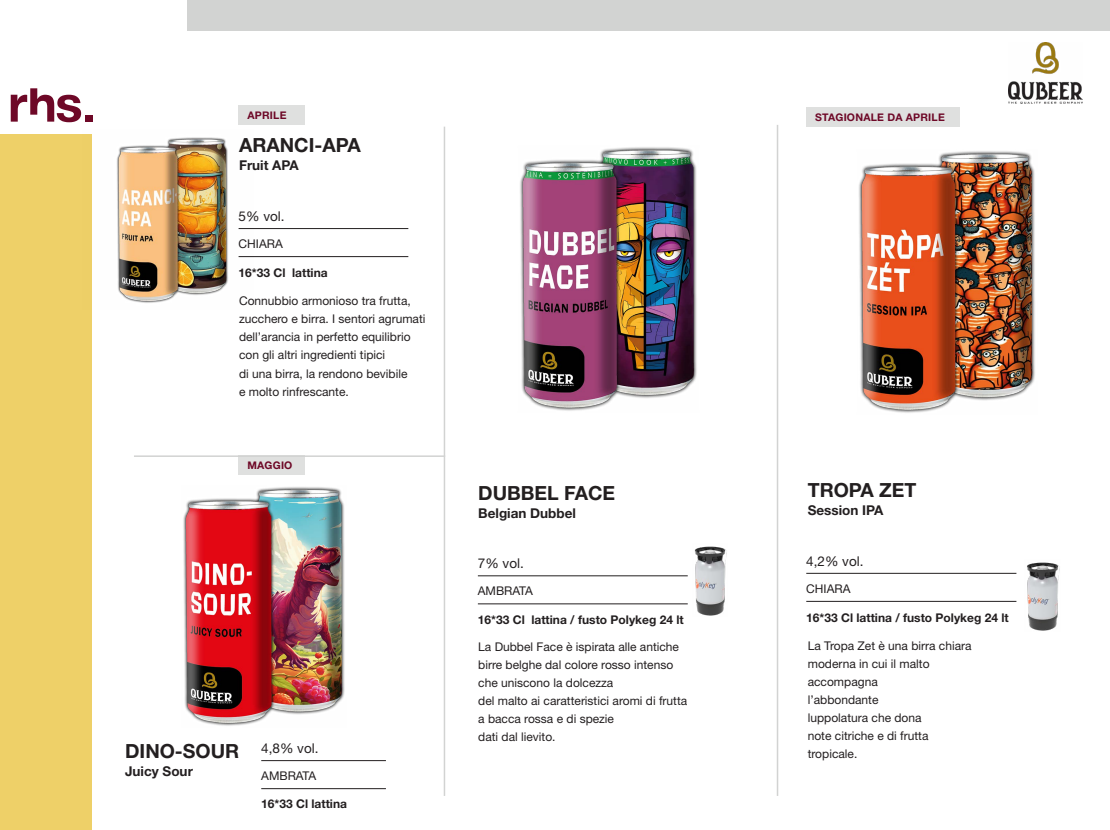
<style>
.page{position:relative;width:1110px;height:830px;background:#fff}
.page>*{position:absolute;margin:0;border:0;box-sizing:border-box;transform-origin:0 0}
.t1{font:700 19.5px "Helvetica Neue LT Std";color:#231f20}
.t2{font:700 13.5px "Helvetica Neue LT Std";color:#231f20}
.t3{font:13.5px "Helvetica Neue LT Std";color:#231f20}
.t4{font:12px/18px "Helvetica Neue LT Std";color:#231f20}
.t5{font:700 12px "Helvetica Neue LT Std";color:#231f20}
.t6{font:700 10.5px "Helvetica Neue LT Std";letter-spacing:.02em;color:#6e0827}
</style>
<div class="page">
<div style="left:187px;top:0;width:923px;height:31px;background:#d2d3d2"></div>
<hr style="left:444px;top:126px;width:1px;height:669px;background:#d2d3d2">
<hr style="left:261px;top:760px;width:125px;height:1px;background:#231f20">
<hr style="left:261px;top:788px;width:125px;height:1px;background:#231f20">
<div style="left:0;top:134px;width:91px;height:695px;background:#eed068"></div>
<div style="left:85px;top:115px;width:7px;height:6px;background:#6e0827"></div>
<svg style="left:11px;top:88px;width:70px;height:34px"></svg>
<hr style="left:777px;top:125px;width:1px;height:670px;background:#d2d3d2">
<hr style="left:806px;top:572px;width:210px;height:1px;background:#231f20">
<hr style="left:806px;top:600px;width:210px;height:1px;background:#231f20">
<img style="left:859px;top:151px;width:176px;height:262px">
<hr style="left:134px;top:455px;width:311px;height:1px;background:#d2d3d2">
<img style="left:1027px;top:562px;width:33px;height:69px">
<hr style="left:239px;top:228px;width:169px;height:1px;background:#231f20">
<hr style="left:239px;top:256px;width:169px;height:1px;background:#231f20">
<img style="left:91px;top:134px;width:162px;height:175px">
<hr style="left:478px;top:575px;width:210px;height:1px;background:#231f20">
<hr style="left:478px;top:603px;width:210px;height:1px;background:#231f20">
<img style="left:520px;top:147px;width:177px;height:264px">
<img style="left:694px;top:546px;width:33px;height:70px">
<img style="left:183px;top:487px;width:162px;height:239px">
<div style="left:806px;top:107px;width:154px;height:19px;background:#dfe0df"></div>
<div style="left:239px;top:105px;width:66px;height:20px;background:#dfe0df"></div>
<div style="left:239px;top:455px;width:66px;height:20px;background:#dfe0df"></div>
<img style="left:1008px;top:43px;width:74px;height:60px">
<p class="t6" style="left:247px;top:108px;width:40px">APRILE</p>
<p class="t6" style="left:815px;top:110px;width:131px">STAGIONALE DA APRILE</p>
<h1 class="t1" style="left:239px;top:133px;width:123px">ARANCI-APA</h1>
<p class="t2" style="left:239px;top:157px;width:61px">Fruit APA</p>
<p class="t3" style="left:239px;top:208px;width:48px">5% vol.</p>
<p class="t4" style="left:239px;top:235px;width:46px">CHIARA</p>
<p class="t5" style="left:239px;top:265px;width:91px">16*33 Cl lattina</p>
<p class="t4" style="left:239px;top:292px;width:188px">Connubbio armonioso tra frutta, zucchero e birra. I sentori agrumati dell’arancia in perfetto equilibrio con gli altri ingredienti tipici<br>di una birra, la rendono bevibile<br>e molto rinfrescante.</p>
<p class="t6" style="left:247px;top:458px;width:46px">MAGGIO</p>
<h1 class="t1" style="left:125px;top:738px;width:116px">DINO-SOUR</h1>
<p class="t2" style="left:125px;top:762px;width:69px">Juicy Sour</p>
<p class="t3" style="left:261px;top:740px;width:59px">4,8% vol.</p>
<p class="t4" style="left:261px;top:765px;width:56px">AMBRATA</p>
<p class="t5" style="left:261px;top:796px;width:87px">16*33 Cl lattina</p>
<h1 class="t1" style="left:478px;top:480px;width:138px">DUBBEL FACE</h1>
<p class="t2" style="left:478px;top:504px;width:99px">Belgian Dubbel</p>
<p class="t3" style="left:478px;top:555px;width:48px">7% vol.</p>
<p class="t4" style="left:478px;top:581px;width:56px">AMBRATA</p>
<p class="t5" style="left:478px;top:612px;width:207px">16*33 Cl lattina / fusto Polykeg 24 lt</p>
<p class="t4" style="left:478px;top:637px;width:210px">La Dubbel Face è ispirata alle antiche birre belghe dal colore rosso intenso che uniscono la dolcezza<br>del malto ai caratteristici aromi di frutta a bacca rossa e di spezie<br>dati dal lievito.</p>
<h1 class="t1" style="left:808px;top:478px;width:110px">TROPA ZET</h1>
<p class="t2" style="left:808px;top:501px;width:77px">Session IPA</p>
<p class="t3" style="left:806px;top:553px;width:59px">4,2% vol.</p>
<p class="t4" style="left:806px;top:579px;width:46px">CHIARA</p>
<p class="t5" style="left:806px;top:609px;width:204px">16*33 Cl lattina / fusto Polykeg 24 lt</p>
<p class="t4" style="left:808px;top:636px;width:165px">La Tropa Zet è una birra chiara moderna in cui il malto accompagna<br>l’abbondante<br>luppolatura che dona<br>note citriche e di frutta tropicale.</p>
</div>
